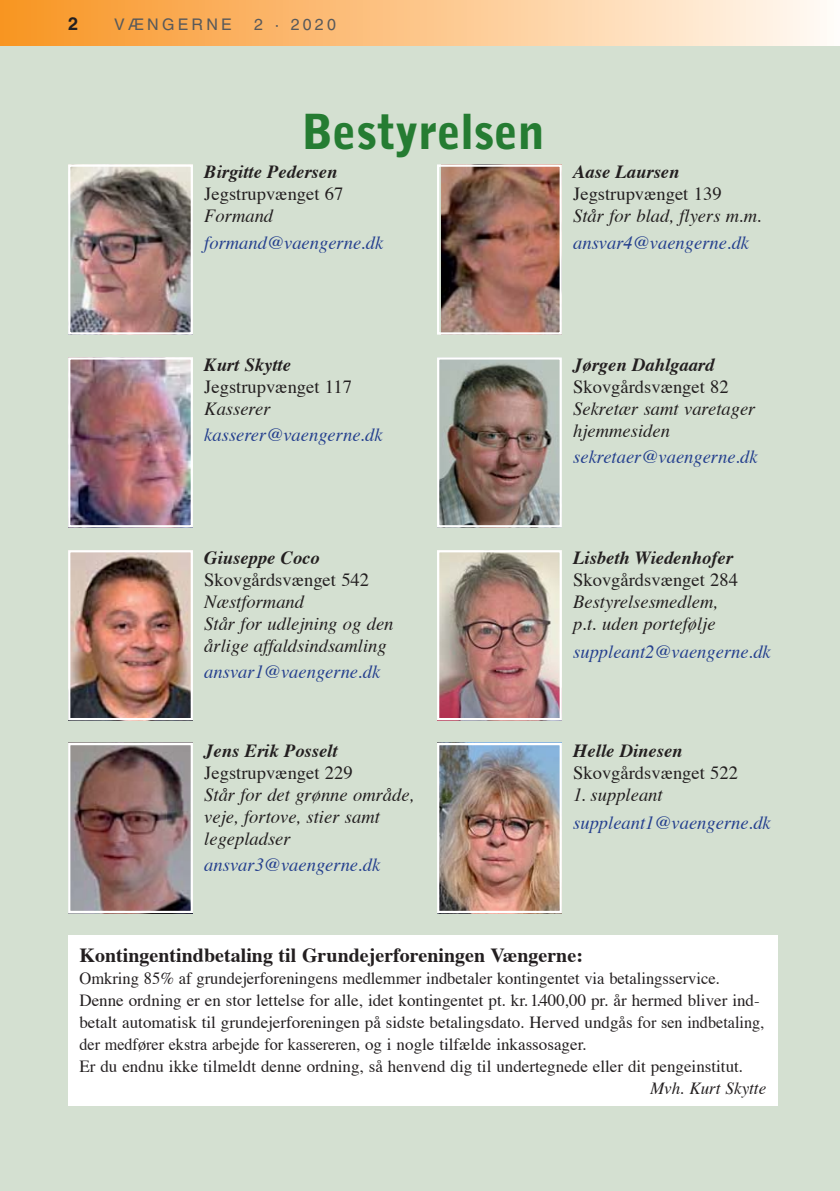
<style>
.page{position:relative;width:840px;height:1191px;background:#fff}
.page>*{position:absolute;margin:0;border:0;box-sizing:border-box;transform-origin:0 0}
.t1{font:900 48px "Bell Gothic Std";letter-spacing:-.01em;color:#257c32}
.t2{font:700 20px "Times";color:#231f20}
.t3{font:italic 18.4px/22px "Times";color:#231f20}
.t4{font:italic 18.4px "Times";color:#25408e}
.t5{font:18.4px "Times";color:#231f20}
.t6{font:italic 700 18.4px "Times";color:#231f20}
.t7{font:700 18px "Helvetica";color:#231f20}
.t8{font:17px/22px "Times";color:#231f20}
.t9{font:italic 17px "Times";color:#231f20}
.t10{font:16px "Helvetica";letter-spacing:.2em;color:#58595b}
</style>
<div class="page">
<div style="left:0;top:45px;width:839px;height:1146px;background:#d4e0d1"></div>
<div style="left:0;top:0;width:839px;height:45px;background:linear-gradient(to right,#f99422,#fffaf5)"></div>
<div style="left:68px;top:935px;width:709px;height:171px;background:#fff"></div>
<img style="left:71px;top:167px;width:119px;height:164px">
<div style="left:68px;top:164px;width:125px;height:170px;border:2px solid #fff"></div>
<img style="left:441px;top:167px;width:117px;height:164px">
<div style="left:437px;top:164px;width:124px;height:170px;border:2px solid #fff"></div>
<img style="left:440px;top:553px;width:118px;height:164px">
<div style="left:437px;top:550px;width:124px;height:170px;border:2px solid #fff"></div>
<img style="left:440px;top:746px;width:118px;height:164px">
<div style="left:437px;top:743px;width:124px;height:170px;border:2px solid #fff"></div>
<img style="left:440px;top:360px;width:118px;height:164px">
<div style="left:437px;top:357px;width:124px;height:170px;border:2px solid #fff"></div>
<img style="left:71px;top:360px;width:119px;height:164px">
<div style="left:68px;top:357px;width:125px;height:170px;border:2px solid #fff"></div>
<img style="left:71px;top:746px;width:119px;height:164px">
<div style="left:68px;top:743px;width:125px;height:170px;border:2px solid #fff"></div>
<img style="left:71px;top:553px;width:119px;height:164px">
<div style="left:68px;top:550px;width:125px;height:170px;border:2px solid #fff"></div>
<p class="t7" style="left:68px;top:17px;width:12px">2</p>
<p class="t10" style="left:114px;top:18px;width:119px">VÆNGERNE</p>
<p class="t10" style="left:254px;top:18px;width:83px">2 · 2020</p>
<h1 class="t1" style="left:301px;top:112px;width:245px">Bestyrelsen</h1>
<p class="t6" style="left:204px;top:164px;width:134px">Birgitte Pedersen</p>
<p class="t5" style="left:204px;top:186px;width:140px">Jegstrupvænget 67</p>
<p class="t3" style="left:204px;top:207px;width:70px">Formand</p>
<p class="t4" style="left:204px;top:235px;width:180px">formand@vaengerne.dk</p>
<p class="t6" style="left:573px;top:164px;width:108px">Aase Laursen</p>
<p class="t5" style="left:573px;top:186px;width:150px">Jegstrupvænget 139</p>
<p class="t3" style="left:573px;top:207px;width:190px">Står for blad, flyers m.m.</p>
<p class="t4" style="left:573px;top:235px;width:177px">ansvar4@vaengerne.dk</p>
<p class="t6" style="left:204px;top:357px;width:88px">Kurt Skytte</p>
<p class="t5" style="left:204px;top:379px;width:149px">Jegstrupvænget 117</p>
<p class="t3" style="left:204px;top:399px;width:68px">Kasserer</p>
<p class="t4" style="left:204px;top:427px;width:180px">kasserer@vaengerne.dk</p>
<p class="t6" style="left:204px;top:550px;width:117px">Giuseppe Coco</p>
<p class="t5" style="left:204px;top:572px;width:166px">Skovgårdsvænget 542</p>
<p class="t3" style="left:204px;top:592px;width:190px">Næstformand<br>Står for udlejning og den årlige affaldsindsamling</p>
<p class="t4" style="left:204px;top:664px;width:177px">ansvar1@vaengerne.dk</p>
<p class="t6" style="left:204px;top:743px;width:135px">Jens Erik Posselt</p>
<p class="t5" style="left:204px;top:765px;width:150px">Jegstrupvænget 229</p>
<p class="t3" style="left:204px;top:785px;width:211px">Står for det grønne om råde, veje, fortove, stier samt legepladser</p>
<p class="t4" style="left:204px;top:857px;width:177px">ansvar3@vaengerne.dk</p>
<p class="t6" style="left:573px;top:357px;width:143px">Jørgen Dahlgaard</p>
<p class="t5" style="left:573px;top:379px;width:157px">Skovgårdsvænget 82</p>
<p class="t3" style="left:573px;top:399px;width:184px">Sekretær samt varetager hjemmesiden</p>
<p class="t4" style="left:573px;top:449px;width:186px">sekretaer@vaengerne.dk</p>
<p class="t6" style="left:573px;top:550px;width:161px">Lisbeth Wiedenhofer</p>
<p class="t5" style="left:573px;top:572px;width:166px">Skovgårdsvænget 284</p>
<p class="t3" style="left:573px;top:592px;width:146px">Bestyrelsesmedlem, p.t. uden portefølje</p>
<p class="t4" style="left:573px;top:644px;width:199px">suppleant2@vaengerne.dk</p>
<p class="t6" style="left:573px;top:743px;width:111px">Helle Dinesen</p>
<p class="t5" style="left:573px;top:765px;width:166px">Skovgårdsvænget 522</p>
<p class="t3" style="left:573px;top:785px;width:91px">1. suppleant</p>
<p class="t4" style="left:573px;top:814px;width:199px">suppleant1@vaengerne.dk</p>
<p class="t2" style="left:79px;top:947px;width:504px">Kontingentindbetaling til Grundejerforeningen Vængerne:</p>
<p class="t8" style="left:79px;top:969px;width:685px">Omkring 85% af grundejerforeningens medlemmer indbetaler kontingentet via betalingsservice.<br>Denne ordning er en stor lettelse for alle, idet kontingentet pt. kr. 1.400,00 pr. år hermed bliver ind&shy;betalt automatisk til grundejerforeningen på sidste betalingsdato. Herved undgås for sen ind betaling, der medfører ekstra arbejde for kassereren, og i nogle tilfælde inkassosager.<br>Er du endnu ikke tilmeldt denne ordning, så henvend dig til under tegnede eller dit pengeinstitut.</p>
<p class="t9" style="left:649px;top:1081px;width:118px">Mvh. Kurt Skytte</p>
</div>
